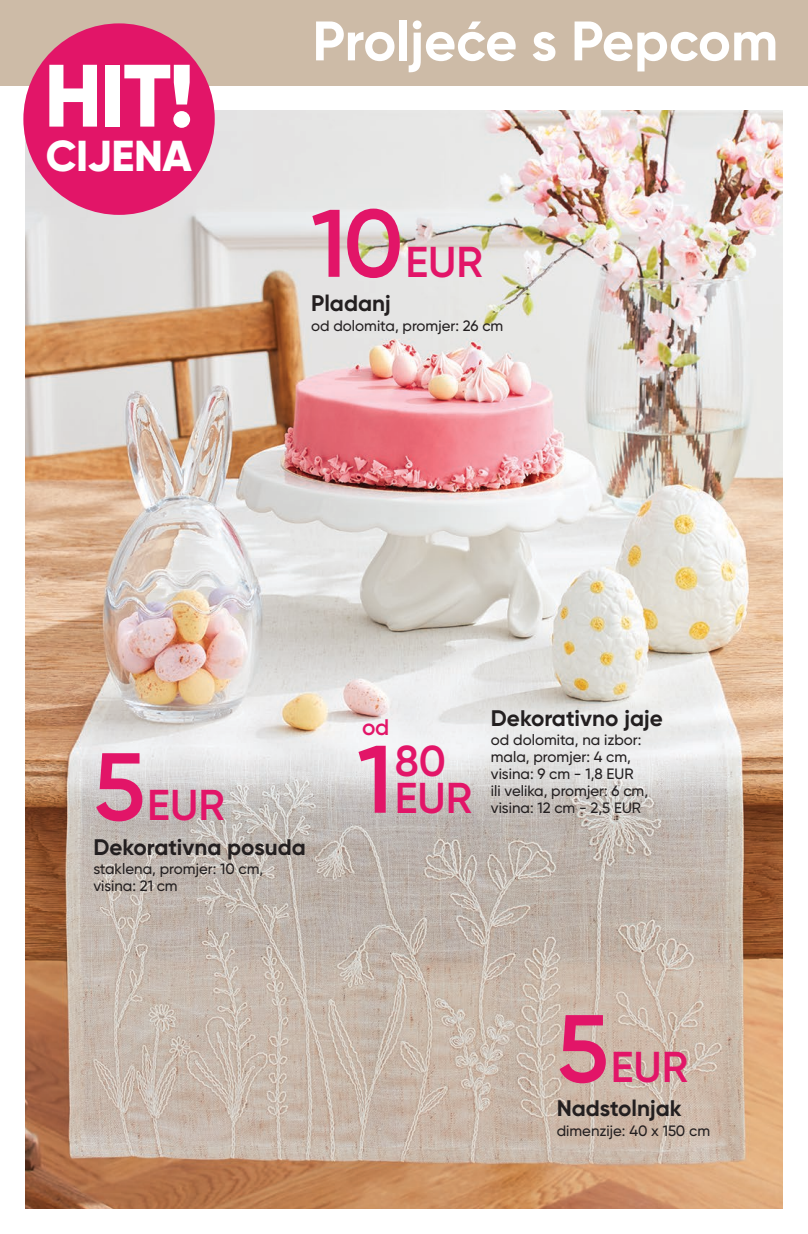
<style>
.page{position:relative;width:808px;height:1234px;background:#fff}
.page>*{position:absolute;margin:0;border:0;box-sizing:border-box;transform-origin:0 0}
.t1{font:800 88.2px "Gilroy";color:#fff}
.t2{font:700 55.5px "Gilroy";letter-spacing:-.01em;color:#fff}
.t3{font:600 43.2px/36.8px "Gilroy";color:#e21568}
.t4{font:800 43.2px "Gilroy";letter-spacing:-.01em;color:#fff}
.t5{font:700 22.5px "Gilroy";color:#231f20}
.t6{font:600 22.5px "Gilroy";color:#e21568}
.t7{font:500 15px/16.8px "Gilroy";color:#231f20}
.s1{font-size:95.7px}
</style>
<div class="page">
<div style="left:0;top:0;width:808px;height:85px;background:#cdbba7"></div>
<img style="left:26px;top:111px;width:756px;height:1097px">
<div style="left:23px;top:23px;width:192px;height:192px;background:#e21568;border-radius:50%"></div>
<h1 class="t1" style="left:44px;top:40px;width:152px">HIT!</h1>
<h3 class="t4" style="left:46px;top:128px;width:148px">CIJENA</h3>
<h2 class="t2" style="left:312px;top:6px;width:467px">Proljeće s Pepcom</h2>
<h3 class="t3" style="left:311px;top:243px;width:173px"><span class="s1">10</span>EUR</h3>
<h3 class="t5" style="left:311px;top:289px;width:81px">Pladanj</h3>
<p class="t7" style="left:311px;top:317px;width:194px">od dolomita, promjer: 26 cm</p>
<h3 class="t3" style="left:93px;top:786px;width:133px"><span class="s1">5</span>EUR</h3>
<h3 class="t6" style="left:362px;top:712px;width:28px">od</h3>
<h3 class="t3" style="left:395px;top:742px;width:79px;text-indent:-37px"><span class="s1">1</span>80<br>EUR</h3>
<h3 class="t5" style="left:491px;top:703px;width:173px">Dekorativno jaje</h3>
<p class="t7" style="left:491px;top:731px;width:159px">od dolomita, na izbor: mala, promjer: 4 cm, visina: 9 cm - 1,8 EUR<br>ili velika, promjer: 6 cm, visina: 12 cm - 2,5 EUR</p>
<h3 class="t5" style="left:93px;top:832px;width:214px">Dekorativna posuda</h3>
<p class="t7" style="left:93px;top:860px;width:171px">staklena, promjer: 10 cm, visina: 21 cm</p>
<h3 class="t3" style="left:557px;top:1047px;width:133px"><span class="s1">5</span>EUR</h3>
<h3 class="t5" style="left:557px;top:1094px;width:126px">Nadstolnjak</h3>
<p class="t7" style="left:557px;top:1121px;width:155px">dimenzije: 40 x 150 cm</p>
</div>
